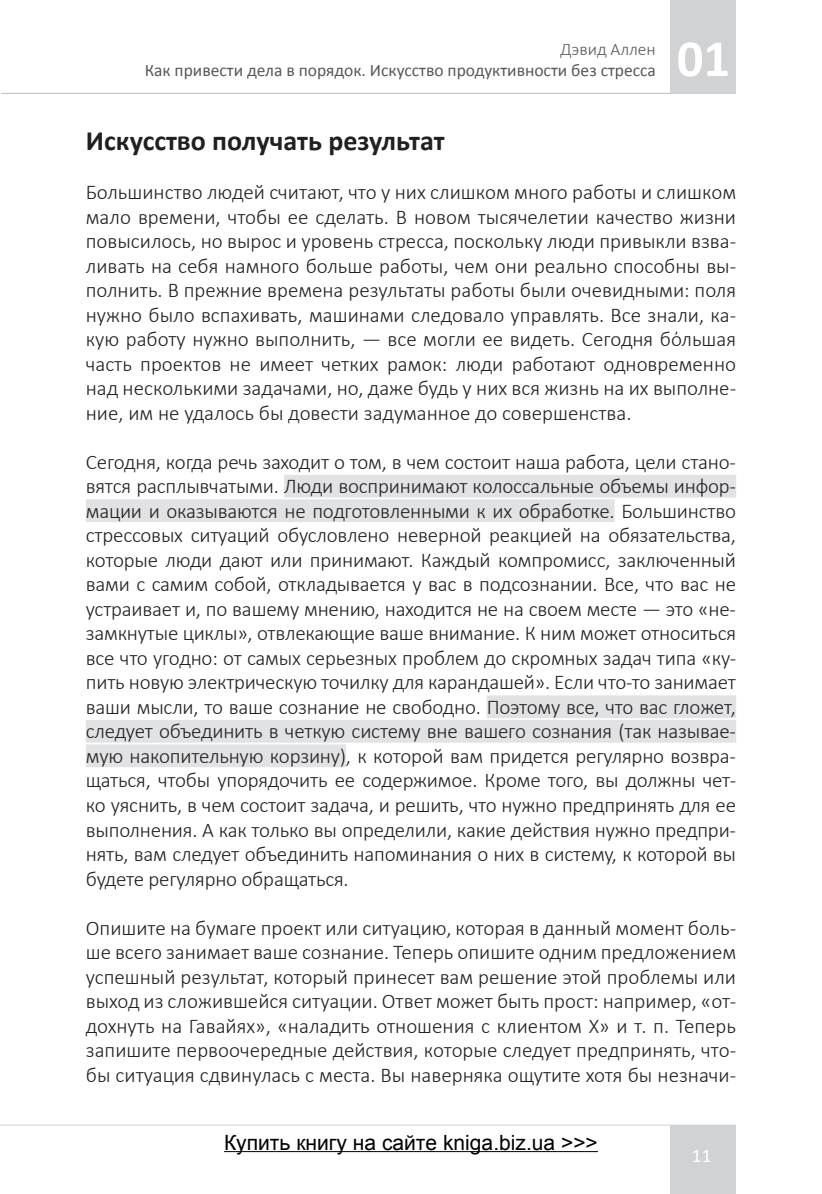
<style>
.page{position:relative;width:822px;height:1194px;background:#fff}
.page>*{position:absolute;margin:0;border:0;box-sizing:border-box;transform-origin:0 0}
.t1{font:700 52.5px "Calibri";color:#fff}
.t2{font:700 28px "Calibri";color:#231f20}
.t3{font:300 21px/24.5px "Calibri";color:#231f20;text-align:justify}
.t4{font:21px "Arial";color:#000}
.t5{font:19.25px "Calibri";color:#fff}
.t6{font:17.5px "Calibri";color:#57585a}
.t7{font:300 17.5px "Calibri";color:#57585a}
</style>
<div class="page">
<hr style="left:1px;top:93px;width:735px;height:1px;background:#bcbdc0">
<hr style="left:1px;top:1124px;width:735px;height:1px;background:#d1d2d4">
<div style="left:670px;top:1125px;width:66px;height:68px;background:#d1d2d4"></div>
<div style="left:670px;top:0;width:66px;height:94px;background:#d1d2d4"></div>
<div style="left:284px;top:475px;width:452px;height:22px;background:#e1e2e4"></div>
<div style="left:86px;top:499px;width:528px;height:23px;background:#e1e2e4"></div>
<div style="left:486px;top:695px;width:250px;height:23px;background:#e1e2e4"></div>
<div style="left:86px;top:720px;width:650px;height:22px;background:#e1e2e4"></div>
<div style="left:86px;top:744px;width:260px;height:23px;background:#e1e2e4"></div>
<hr style="left:224px;top:1151px;width:373px;height:1px;background:#000">
<p class="t7" style="left:560px;top:38px;width:97px">Дэвид Аллен</p>
<p class="t6" style="left:145px;top:59px;width:512px">Как привести дела в порядок. Искусство продуктивности без стресса</p>
<h1 class="t1" style="left:676px;top:25px;width:55px">01</h1>
<p class="t2" style="left:86px;top:123px;width:360px">Искусство получать результат</p>
<p class="t3" style="left:86px;top:180px;width:651px">Большинство людей считают, что у них слишком много работы и слишком мало времени, чтобы ее сделать. В новом тысячелетии качество жизни повысилось, но вырос и уровень стресса, поскольку люди привыкли взва&shy;ливать на себя намного больше работы, чем они реально способны вы&shy;полнить. В прежние времена результаты работы были очевидными: поля нужно было вспахивать, машинами следовало управлять. Все знали, ка&shy;кую работу нужно выполнить, — все могли ее видеть. Сегодня бὀльшая часть проектов не имеет четких рамок: люди работают одновременно над несколькими задачами, но, даже будь у них вся жизнь на их выполне&shy;ние, им не удалось бы довести задуманное до совершенства.</p>
<p class="t3" style="left:86px;top:449px;width:651px">Сегодня, когда речь заходит о том, в чем состоит наша работа, цели стано&shy;вятся расплывчатыми. Люди воспринимают колоссальные объемы инфор&shy;мации и оказываются не подготовленными к их обработке. Большинство стрессовых ситуаций обусловлено неверной реакцией на обязательства, которые люди дают или принимают. Каждый компромисс, заключенный вами с самим собой, откладывается у вас в подсознании. Все, что вас не устраивает и, по вашему мнению, находится не на своем месте — это «не&shy;замкнутые циклы», отвлекающие ваше внимание. К ним может относиться все что угодно: от самых серьезных проблем до скромных задач типа «ку&shy;пить новую электрическую точилку для карандашей». Если что-то занимает ваши мысли, то ваше сознание не свободно. Поэтому все, что вас гложет, следует объединить в четкую систему вне вашего сознания (так называе&shy;мую накопительную корзину), к которой вам придется регулярно возвра&shy;щаться, чтобы упорядочить ее содержимое. Кроме того, вы должны чет&shy;ко уяснить, в чем состоит задача, и решить, что нужно предпринять для ее выполнения. А как только вы определили, какие действия нужно предпри&shy;нять, вам следует объединить напоминания о них в систему, к которой вы будете регулярно обращаться.</p>
<p class="t3" style="left:86px;top:915px;width:651px">Опишите на бумаге проект или ситуацию, которая в данный момент боль&shy;ше всего занимает ваше сознание. Теперь опишите одним предложением успешный результат, который принесет вам решение этой проблемы или выход из сложившейся ситуации. Ответ может быть прост: например, «от&shy;дохнуть на Гавайях», «наладить отношения с клиентом X» и т. п. Теперь запишите первоочередные действия, которые следует предпринять, что&shy;бы ситуация сдвинулась с места. Вы наверняка ощутите хотя бы незначи-</p>
<p class="t4" style="left:224px;top:1128px;width:375px">Купить книгу на сайте kniga.biz.ua &gt;&gt;&gt;</p>
<p class="t5" style="left:691px;top:1143px;width:21px">11</p>
</div>
